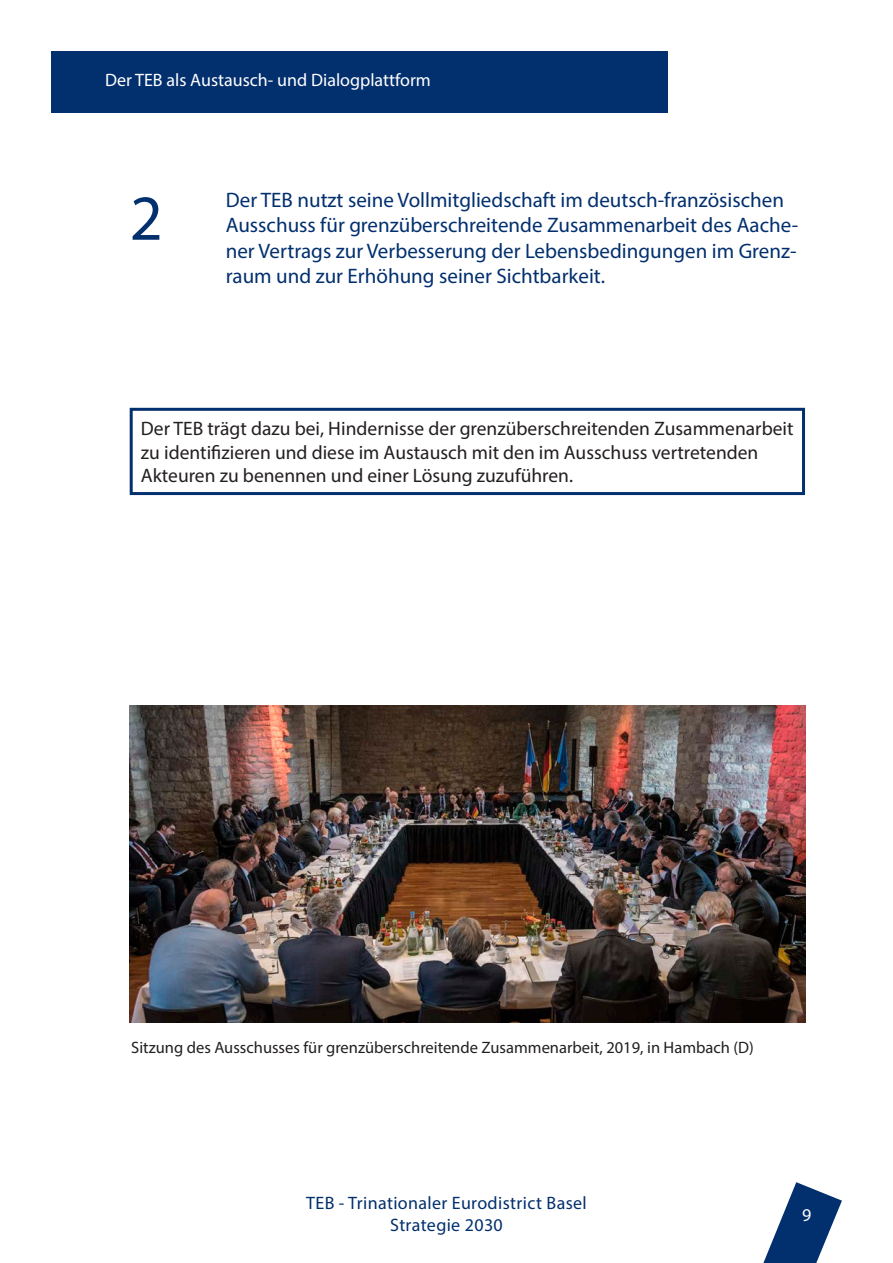
<style>
.page{position:relative;width:893px;height:1263px;background:#fff}
.page>*{position:absolute;margin:0;border:0;box-sizing:border-box;transform-origin:0 0}
.t1{font:64.5px "Myriad Pro";color:#022f6e}
.t2{font:21px/25.2px "Myriad Pro";color:#022f6e}
.t3{font:19.5px/23.4px "Myriad Pro";color:#231f20}
.t4{font:18px/21.6px "Myriad Pro";letter-spacing:.02em;color:#022f6e;text-align:center}
.t5{font:18px "Myriad Pro";color:#fff}
.t6{font:16.5px "Myriad Pro";color:#231f20}
</style>
<div class="page">
<svg style="left:763px;top:1182px;width:79px;height:81px"></svg>
<div style="left:51px;top:51px;width:616px;height:62px;background:#022f6e"></div>
<div style="left:130px;top:408px;width:675px;height:87px;border:3px solid #022f6e"></div>
<img style="left:130px;top:706px;width:675px;height:317px">
<p class="t5" style="left:105px;top:69px;width:327px">Der TEB als Austausch- und Dialogplattform</p>
<p class="t1" style="left:130px;top:178px;width:35px">2</p>
<p class="t2" style="left:226px;top:187px;width:574px">Der TEB nutzt seine Vollmitgliedschaft im deutsch-französischen Ausschuss für grenzüberschreitende Zusammenarbeit des Aache&shy;ner Vertrags zur Verbesserung der Lebensbedingungen im Grenz&shy;raum und zur Erhöhung seiner Sichtbarkeit.</p>
<p class="t3" style="left:141px;top:417px;width:654px">Der TEB trägt dazu bei, Hindernisse der grenzüberschreitenden Zusammenarbeit zu identifizieren und diese im Austausch mit den im Ausschuss vertretenden<br>Akteuren zu benennen und einer Lösung zuzuführen.</p>
<p class="t6" style="left:131px;top:1037px;width:624px">Sitzung des Ausschusses für grenzüberschreitende Zusammenarbeit, 2019, in Hambach (D)</p>
<p class="t4" style="left:306px;top:1192px;width:282px">TEB - Trinationaler Eurodistrict Basel<br>Strategie 2030</p>
<p class="t5" style="left:802px;top:1204px;width:11px">9</p>
</div>
